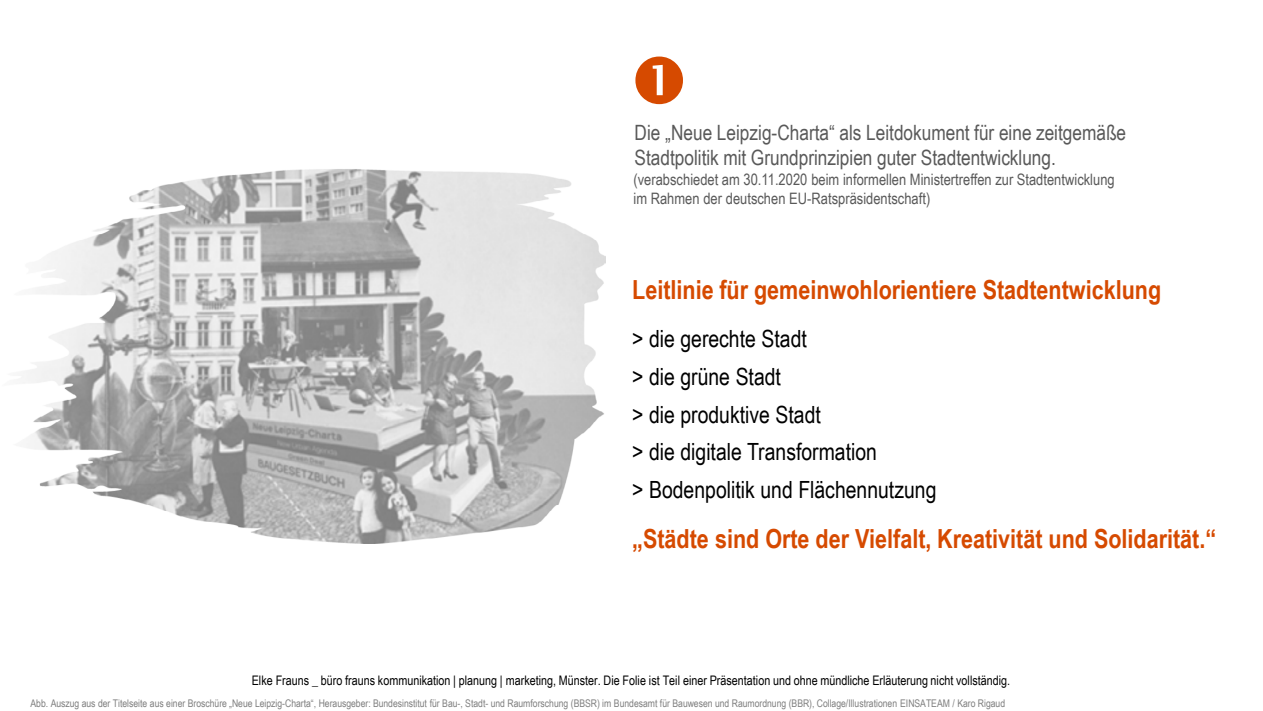
<style>
.page{position:relative;width:1263px;height:711px;background:#fff}
.page>*{position:absolute;margin:0;border:0;box-sizing:border-box;transform-origin:0 0}
.t1{font:700 26.25px "Arial Narrow";color:#d64a00}
.t2{font:23.7px "Arial Narrow";color:#000}
.t3{font:21px/25.3px "Arial Narrow";color:#595959}
.t4{font:15.75px/18.9px "Arial Narrow";color:#595959}
.t5{font:13.2px "Arial Narrow";color:#000}
.t6{font:10.5px "Arial Narrow";color:#7e7e7e}
</style>
<div class="page">
<img style="left:23px;top:169px;width:582px;height:373px">
<p class="t3" style="left:635px;top:119px;width:493px">Die „Neue Leipzig-Charta“ als Leitdokument für eine zeitgemäße<br>Stadtpolitik mit Grundprinzipien guter Stadtentwicklung.</p>
<p class="t4" style="left:633px;top:169px;width:483px">(verabschiedet am 30.11.2020 beim informellen Ministertreffen zur Stadtentwicklung im Rahmen der deutschen EU-Ratspräsidentschaft)</p>
<h1 class="t1" style="left:632px;top:269px;width:530px">Leitlinie für gemeinwohlorientiere Stadtentwicklung</h1>
<p class="t2" style="left:632px;top:320px;width:176px">&gt; die gerechte Stadt</p>
<p class="t2" style="left:632px;top:358px;width:150px">&gt; die grüne Stadt</p>
<p class="t2" style="left:632px;top:396px;width:190px">&gt; die produktive Stadt</p>
<p class="t2" style="left:632px;top:434px;width:246px">&gt; die digitale Transformation</p>
<p class="t2" style="left:632px;top:472px;width:306px">&gt; Bodenpolitik und Flächennutzung</p>
<p class="t1" style="left:632px;top:519px;width:585px">„Städte sind Orte der Vielfalt, Kreativität und Solidarität.“</p>
<p class="t5" style="left:252px;top:670px;width:760px">Elke Frauns _ büro frauns kommunikation | planung | marketing, Münster. Die Folie ist Teil einer Präsentation und ohne mündliche Erläuterung nicht vollständig.</p>
<p class="t6" style="left:30px;top:694px;width:976px">Abb. Auszug aus der Titelseite aus einer Broschüre „Neue Leipzig-Charta“, Herausgeber: Bundesinstitut für Bau-, Stadt- und Raumforschung (BBSR) im Bundesamt für Bauwesen und Raumordnung (BBR), Collage/Illustrationen EINSATEAM / Karo Rigaud</p>
</div>
